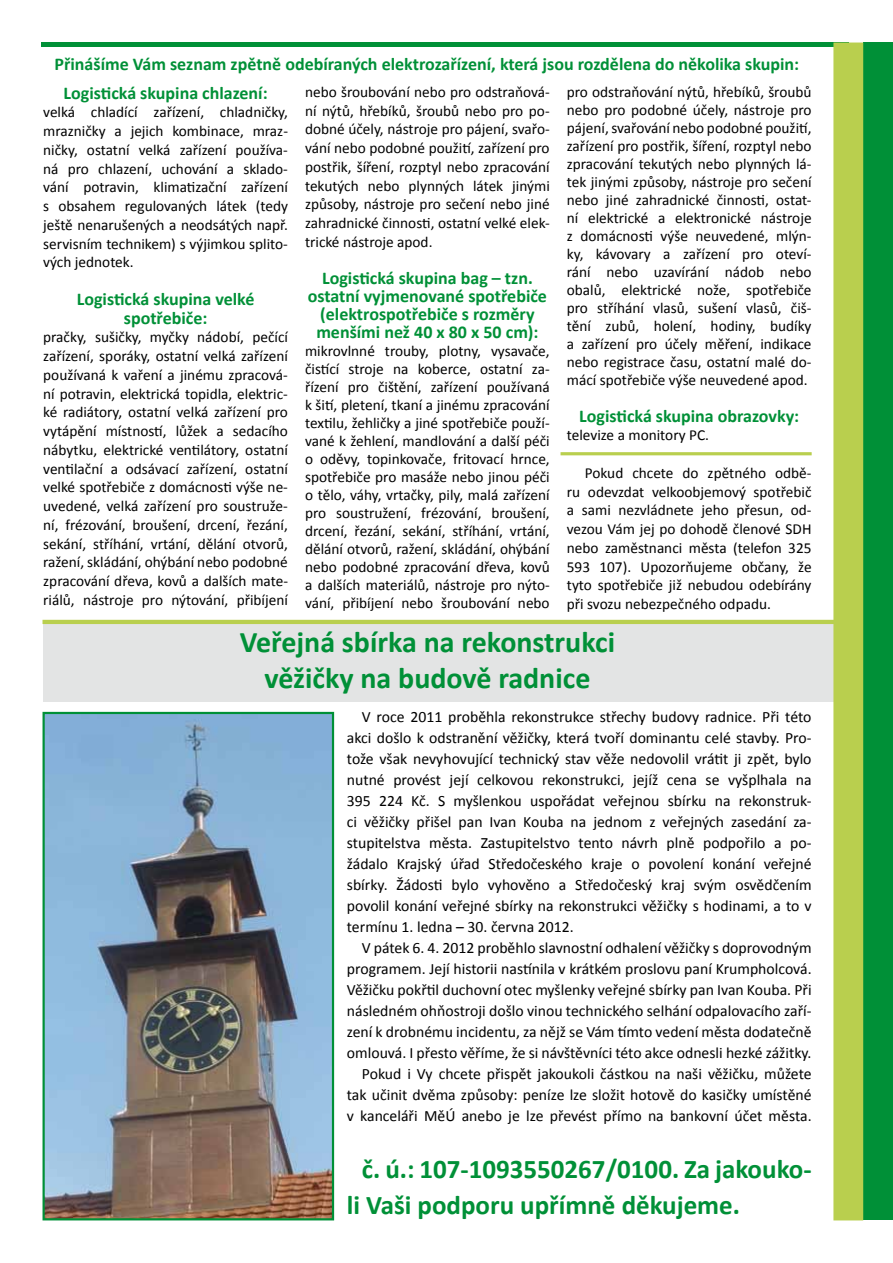
<style>
.page{position:relative;width:893px;height:1263px;background:#fff}
.page>*{position:absolute;margin:0;border:0;box-sizing:border-box;transform-origin:0 0}
.t1{font:700 30px/36px "Calibri";color:#009037;text-align:center}
.t2{font:700 27px/36px "Calibri";color:#009037}
.t3{font:700 18px/18px "Calibri";color:#009037;text-align:center}
.t4{font:15.75px/21px "Calibri";color:#000;text-align:justify}
.t5{font:15.3px/18.8px "Calibri";color:#000;text-align:justify}
</style>
<div class="page">
<div style="left:43px;top:624px;width:795px;height:78px;background:#e3e4e4"></div>
<hr style="left:43px;top:620px;width:795px;height:4px;background:#b9cf4e">
<hr style="left:41px;top:43px;width:808px;height:4px;background:#009037">
<div style="left:863px;top:43px;width:30px;height:1177px;background:#009037"></div>
<div style="left:833px;top:43px;width:30px;height:1177px;background:#b9cf4e;border:2px solid #b9cf4e"></div>
<img style="left:46px;top:715px;width:285px;height:502px">
<div style="left:43px;top:712px;width:291px;height:508px;border:2px solid #009037"></div>
<div style="left:560px;top:452px;width:252px;height:3px;background:#b9cf4e;border:2px solid #b9cf4e"></div>
<p class="t3" style="left:64px;top:49px;width:737px;line-height:28.7px;text-align:left;text-indent:-9px">Přinášíme Vám seznam zpětně odebíraných elektrozařízení, která jsou rozdělena do několika skupin:<br>Logistická skupina chlazení:</p>
<p class="t5" style="left:43px;top:102px;width:246px">velká chladící zařízení, chladničky, mrazničky a jejich kombinace, mraz&shy;ničky, ostatní velká zařízení používa&shy;ná pro chlazení, uchování a sklado&shy;vání potravin, klimatizační zařízení s obsahem regulovaných látek (tedy ještě nenarušených a neodsátých např. servisním technikem) s výjimkou splito&shy;vých jednotek.</p>
<p class="t3" style="left:77px;top:289px;width:179px;line-height:18.8px">Logistická skupina velké spotřebiče:</p>
<p class="t5" style="left:43px;top:327px;width:246px">pračky, sušičky, myčky nádobí, pečící zařízení, sporáky, ostatní velká zařízení používaná k vaření a jinému zpracová&shy;ní potravin, elektrická topidla, elektric&shy;ké radiátory, ostatní velká zařízení pro vytápění místností, lůžek a sedacího nábytku, elektrické ventilátory, ostatní ventilační a odsávací zařízení, ostatní velké spotřebiče z domácnosti výše ne&shy;uvedené, velká zařízení pro soustruže&shy;ní, frézování, broušení, drcení, řezání, sekání, stříhání, vrtání, dělání otvorů, ražení, skládání, ohýbání nebo podobné zpracování dřeva, kovů a dalších mate&shy;riálů, nástroje pro nýtování, přibíjení</p>
<p class="t5" style="left:567px;top:82px;width:246px;line-height:18px">pro odstraňování nýtů, hřebíků, šroubů nebo pro podobné účely, nástroje pro pájení, svařování nebo podobné použití, zařízení pro postřik, šíření, rozptyl nebo zpracování tekutých nebo plynných lá&shy;tek jinými způsoby, nástroje pro sečení nebo jiné zahradnické činnosti, ostat&shy;ní elektrické a elektronické nástroje z domácnosti výše neuvedené, mlýn&shy;ky, kávovary a zařízení pro oteví&shy;rání nebo uzavírání nádob nebo obalů, elektrické nože, spotřebiče pro stříhání vlasů, sušení vlasů, čiš&shy;tění zubů, holení, hodiny, budíky a zařízení pro účely měření, indikace nebo registrace času, ostatní malé do&shy;mácí spotřebiče výše neuvedené apod.</p>
<p class="t3" style="left:579px;top:406px;width:221px">Logistická skupina obrazovky:</p>
<p class="t5" style="left:567px;top:425px;width:144px">televize a monitory PC.</p>
<p class="t5" style="left:567px;top:463px;width:246px;text-indent:18px">Pokud chcete do zpětného odbě&shy;ru odevzdat velkoobjemový spotřebič a sami nezvládnete jeho přesun, od&shy;vezou Vám jej po dohodě členové SDH nebo zaměstnanci města (telefon 325<br>593 107). Upozorňujeme občany, že tyto spotřebiče již nebudou odebírány při svozu nebezpečného odpadu.</p>
<p class="t5" style="left:305px;top:82px;width:246px">nebo šroubování nebo pro odstraňová&shy;ní nýtů, hřebíků, šroubů nebo pro po&shy;dobné účely, nástroje pro pájení, svařo&shy;vání nebo podobné použití, zařízení pro postřik, šíření, rozptyl nebo zpracování tekutých nebo plynných látek jinými způsoby, nástroje pro sečení nebo jiné zahradnické činnosti, ostatní velké elek&shy;trické nástroje apod.</p>
<p class="t3" style="left:308px;top:268px;width:241px">Logistická skupina bag – tzn. ostatní vyjmenované spotřebiče (elektrospotřebiče s rozměry menšími než 40 x 80 x 50 cm):</p>
<p class="t5" style="left:305px;top:341px;width:246px;line-height:18px">mikrovlnné trouby, plotny, vysavače, čistící stroje na koberce, ostatní za&shy;řízení pro čištění, zařízení používaná k šití, pletení, tkaní a jinému zpracování textilu, žehličky a jiné spotřebiče použí&shy;vané k žehlení, mandlování a další péči o oděvy, topinkovače, fritovací hrnce, spotřebiče pro masáže nebo jinou péči o tělo, váhy, vrtačky, pily, malá zařízení pro soustružení, frézování, broušení, drcení, řezání, sekání, stříhání, vrtání, dělání otvorů, ražení, skládání, ohýbání nebo podobné zpracování dřeva, kovů a dalších materiálů, nástroje pro nýto&shy;vání, přibíjení nebo šroubování nebo</p>
<h1 class="t1" style="left:240px;top:622px;width:377px">Veřejná sbírka na rekonstrukci věžičky na budově radnice</h1>
<p class="t4" style="left:347px;top:705px;width:466px;text-indent:15px">V roce 2011 proběhla rekonstrukce střechy budovy radnice. Při této akci došlo k odstranění věžičky, která tvoří dominantu celé stavby. Pro&shy;tože však nevyhovující technický stav věže nedovolil vrátit ji zpět, bylo nutné provést její celkovou rekonstrukci, jejíž cena se vyšplhala na 395 224 Kč. S myšlenkou uspořádat veřejnou sbírku na rekonstruk&shy;ci věžičky přišel pan Ivan Kouba na jednom z veřejných zasedání za&shy;stupitelstva města. Zastupitelstvo tento návrh plně podpořilo a po&shy;žádalo Krajský úřad Středočeského kraje o povolení konání veřejné sbírky. Žádosti bylo vyhověno a Středočeský kraj svým osvědčením povolil konání veřejné sbírky na rekonstrukci věžičky s hodinami, a to v termínu 1. ledna – 30. června 2012.</p>
<p class="t4" style="left:347px;top:936px;width:466px;text-align:right">V pátek 6. 4. 2012 proběhlo slavnostní odhalení věžičky s doprovodným programem. Její historii nastínila v krátkém proslovu paní Krumpholcová.<br>Věžičku pokřtil duchovní otec myšlenky veřejné sbírky pan Ivan Kouba. Při následném ohňostroji došlo vinou technického selhání odpalovacího zaří&shy;zení k drobnému incidentu, za nějž se Vám tímto vedení města dodatečně omlouvá. I přesto věříme, že si návštěvníci této akce odnesli hezké zážitky.<br>Pokud i Vy chcete přispět jakoukoli částkou na naši věžičku, můžete tak učinit dvěma způsoby: peníze lze složit hotově do kasičky umístěné v kanceláři MěÚ anebo je lze převést přímo na bankovní účet města.</p>
<h2 class="t2" style="left:347px;top:1149px;width:466px;text-indent:15px">č. ú.: 107-1093550267/0100. Za jakouko&shy;li Vaši podporu upřímně děkujeme.</h2>
</div>
